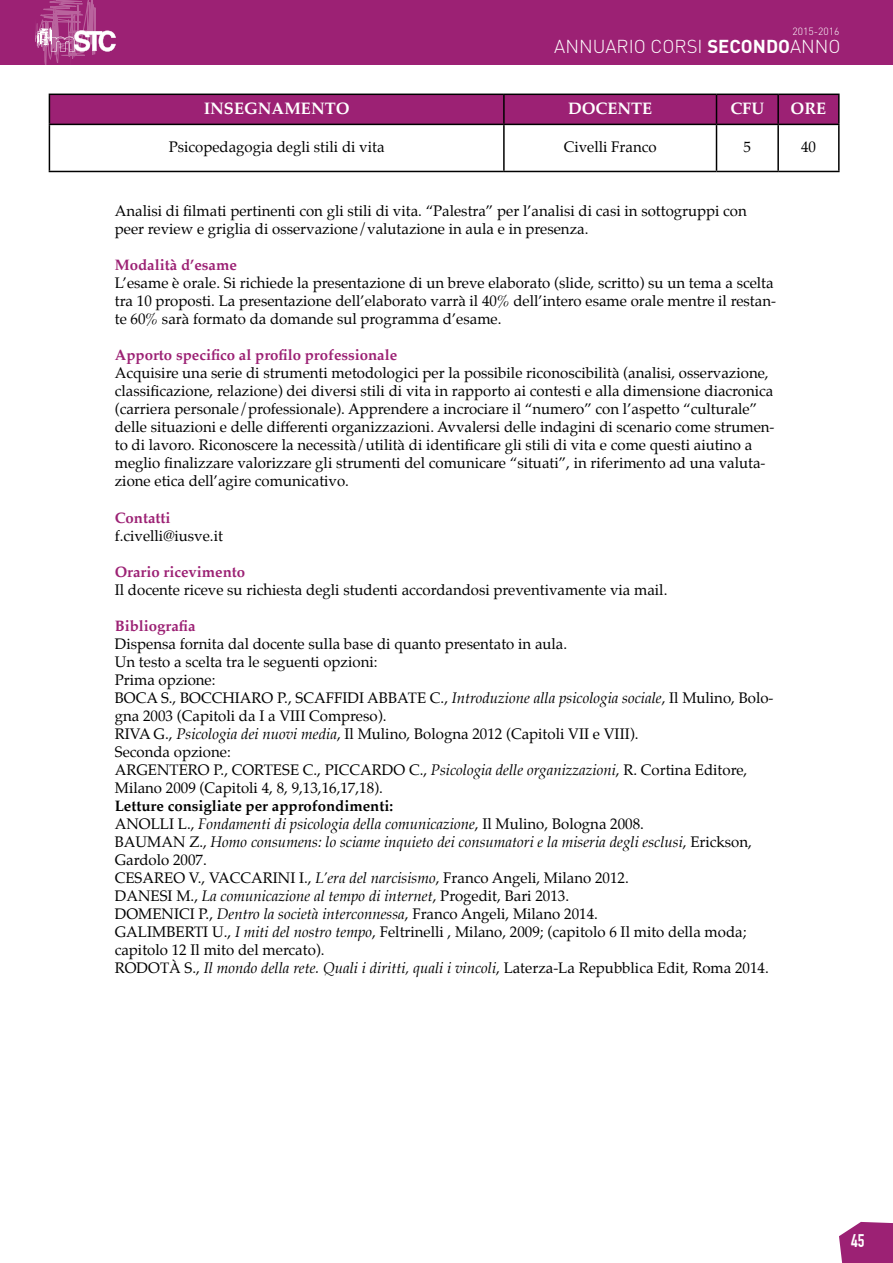
<style>
.page{position:relative;width:893px;height:1263px;background:#fff}
.page>*{position:absolute;margin:0;border:0;box-sizing:border-box;transform-origin:0 0}
.t1{font:300 18.45px "DIN";color:#fff}
.t2{font:700 17.85px "DIN Condensed";color:#fff}
.t3{font:700 16.5px "Palatino";color:#fff}
.t4{font:15px/18px "Palatino";color:#000}
.t5{font:700 15px "Palatino";color:#9c2174}
.t6{font:300 10.35px "DIN";color:#fff}
.s1{font-weight:700}
.s2{font-style:italic}
</style>
<div class="page">
<svg style="left:839px;top:1222px;width:54px;height:41px;background:#a53681"></svg>
<div style="left:0;top:0;width:893px;height:65px;background:#9c2174"></div>
<svg style="left:35px;top:0;width:81px;height:65px"></svg>
<svg style="left:49px;top:94px;width:789px;height:30px;background:#941f6e"></svg>
<hr style="left:778px;top:94px;width:62px;height:1px;background:#000">
<hr style="left:777px;top:95px;width:2px;height:29px;background:#000">
<hr style="left:838px;top:95px;width:2px;height:29px;background:#000">
<hr style="left:49px;top:124px;width:455px;height:1px;background:#000">
<hr style="left:49px;top:125px;width:1px;height:46px;background:#000">
<hr style="left:504px;top:124px;width:212px;height:1px;background:#000">
<hr style="left:503px;top:125px;width:2px;height:46px;background:#000">
<hr style="left:716px;top:124px;width:62px;height:1px;background:#000">
<hr style="left:716px;top:125px;width:1px;height:46px;background:#000">
<hr style="left:778px;top:124px;width:62px;height:1px;background:#000">
<hr style="left:777px;top:125px;width:2px;height:46px;background:#000">
<hr style="left:838px;top:125px;width:2px;height:46px;background:#000">
<hr style="left:49px;top:171px;width:455px;height:1px;background:#000">
<hr style="left:504px;top:171px;width:212px;height:1px;background:#000">
<hr style="left:716px;top:171px;width:62px;height:1px;background:#000">
<hr style="left:778px;top:171px;width:62px;height:1px;background:#000">
<p class="t6" style="left:793px;top:25px;width:49px">2015-2016</p>
<p class="t1" style="left:554px;top:35px;width:288px">ANNUARIO CORSI <span class="s1">SECONDO</span>ANNO</p>
<p class="t3" style="left:204px;top:94px;width:147px">INSEGNAMENTO</p>
<p class="t3" style="left:568px;top:94px;width:86px">DOCENTE</p>
<p class="t3" style="left:730px;top:94px;width:35px">CFU</p>
<p class="t3" style="left:791px;top:94px;width:37px">ORE</p>
<p class="t4" style="left:169px;top:138px;width:217px">Psicopedagogia degli stili di vita</p>
<p class="t4" style="left:564px;top:138px;width:94px">Civelli Franco</p>
<p class="t4" style="left:744px;top:138px;width:9px">5</p>
<p class="t4" style="left:801px;top:138px;width:16px">40</p>
<p class="t4" style="left:115px;top:202px;width:633px">Analisi di filmati pertinenti con gli stili di vita. “Palestra” per l’analisi di casi in sottogruppi con peer review e griglia di osservazione/valutazione in aula e in presenza.</p>
<p class="t5" style="left:115px;top:253px;width:124px">Modalità d’esame</p>
<p class="t4" style="left:115px;top:274px;width:663px">L’esame è orale. Si richiede la presentazione di un breve elaborato (slide, scritto) su un tema a scelta tra 10 proposti. La presentazione dell’elaborato varrà il 40% dell’intero esame orale mentre il restan&shy;te 60% sarà formato da domande sul programma d’esame.</p>
<p class="t5" style="left:115px;top:343px;width:284px">Apporto specifico al profilo professionale</p>
<p class="t4" style="left:115px;top:364px;width:661px">Acquisire una serie di strumenti metodologici per la possibile riconoscibilità (analisi, osservazione, classificazione, relazione) dei diversi stili di vita in rapporto ai contesti e alla dimensione diacronica (carriera personale/professionale). Apprendere a incrociare il “numero” con l’aspetto “culturale” delle situazioni e delle differenti organizzazioni. Avvalersi delle indagini di scenario come strumen&shy;to di lavoro. Riconoscere la necessità/utilità di identificare gli stili di vita e come questi aiutino a meglio finalizzare valorizzare gli strumenti del comunicare “situati”, in riferimento ad una valuta&shy;zione etica dell’agire comunicativo.</p>
<p class="t5" style="left:115px;top:505px;width:57px">Contatti</p>
<p class="t4" style="left:115px;top:526px;width:110px">f.civelli@iusve.it</p>
<p class="t5" style="left:115px;top:559px;width:132px">Orario ricevimento</p>
<p class="t4" style="left:115px;top:580px;width:554px">Il docente riceve su richiesta degli studenti accordandosi preventivamente via mail.</p>
<p class="t5" style="left:115px;top:613px;width:82px">Bibliografia</p>
<p class="t4" style="left:115px;top:634px;width:660px">Dispensa fornita dal docente sulla base di quanto presentato in aula.<br>Un testo a scelta tra le seguenti opzioni:<br>Prima opzione:<br>BOCA S., BOCCHIARO P., SCAFFIDI ABBATE C., <span class="s2">Introduzione alla psicologia sociale</span>, Il Mulino, Bolo&shy;gna 2003 (Capitoli da I a VIII Compreso).<br>RIVA G., <span class="s2">Psicologia dei nuovi media</span>, Il Mulino, Bologna 2012 (Capitoli VII e VIII).<br>Seconda opzione:<br>ARGENTERO P., CORTESE C., PICCARDO C., <span class="s2">Psicologia delle organizzazioni</span>, R. Cortina Editore, Milano 2009 (Capitoli 4, 8, 9,13,16,17,18).</p>
<p class="t4" style="left:115px;top:796px;width:655px"><span class="s1">Letture consigliate per approfondimenti:<br></span>ANOLLI L., <span class="s2">Fondamenti di psicologia della comunicazione</span>, Il Mulino, Bologna 2008.<br>BAUMAN Z., <span class="s2">Homo consumens: lo sciame inquieto dei consumatori e la miseria degli esclusi</span>, Erickson, Gardolo 2007.<br>CESAREO V., VACCARINI I., <span class="s2">L’era del narcisismo</span>, Franco Angeli, Milano 2012.<br>DANESI M., <span class="s2">La comunicazione al tempo di internet</span>, Progedit, Bari 2013.<br>DOMENICI P., <span class="s2">Dentro la società interconnessa</span>, Franco Angeli, Milano 2014.<br>GALIMBERTI U., <span class="s2">I miti del nostro tempo</span>, Feltrinelli , Milano, 2009; (capitolo 6 Il mito della moda; capitolo 12 Il mito del mercato).<br>RODOTÀ S., <span class="s2">Il mondo della rete. Quali i diritti, quali i vincoli</span>, Laterza-La Repubblica Edit, Roma 2014.</p>
<p class="t2" style="left:851px;top:1230px;width:15px">45</p>
</div>
